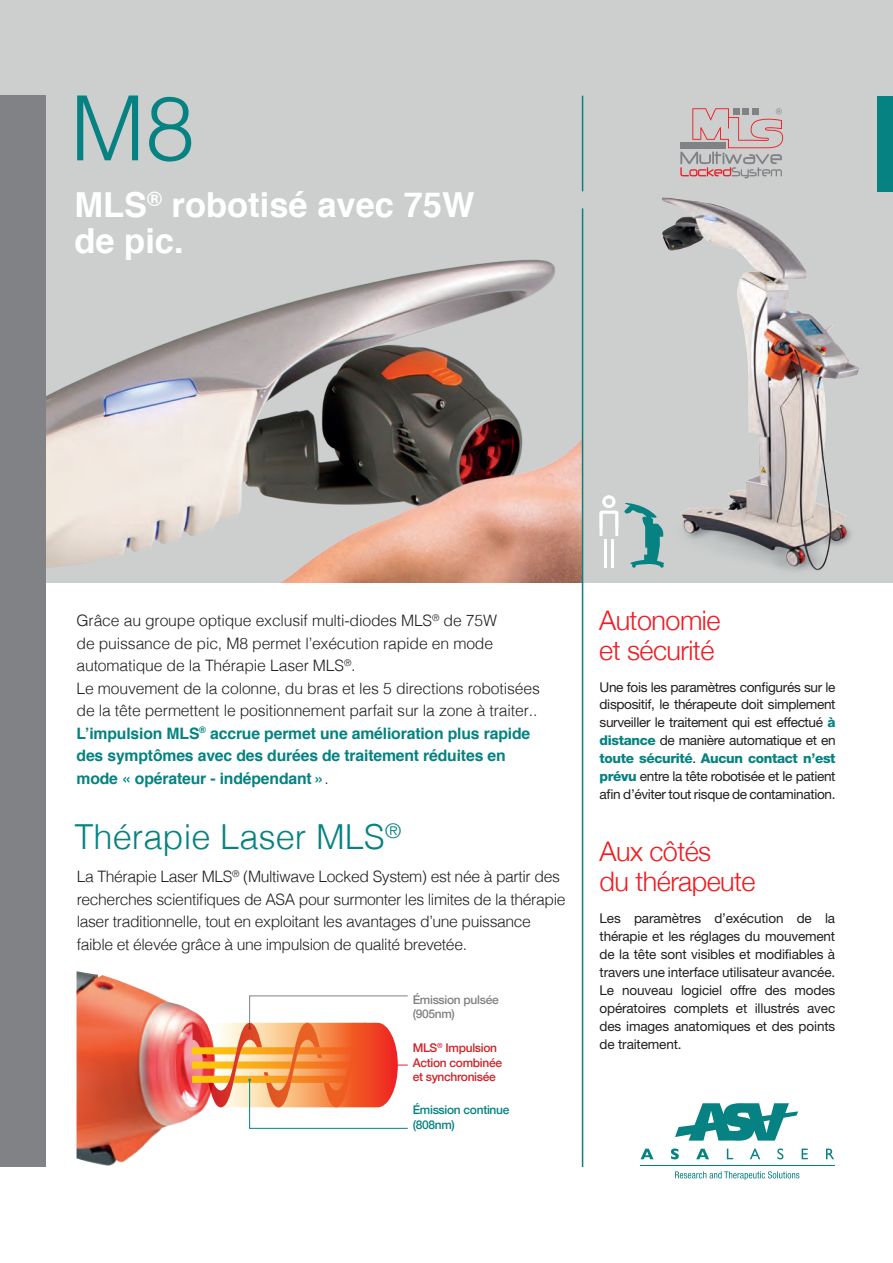
<style>
.page{position:relative;width:893px;height:1263px;background:#fff}
.page>*{position:absolute;margin:0;border:0;box-sizing:border-box;transform-origin:0 0}
.t1{font:300 90px "Helvetica";color:#058281}
.t2{font:700 34.5px/36px "Helvetica";color:#fff}
.t3{font:300 34.5px "Helvetica";color:#058281}
.t4{font:300 27px/30px "Helvetica Neue";letter-spacing:-.02em;color:#ee1d23}
.t5{font:300 15.75px/22.5px "Helvetica";letter-spacing:-.01em;color:#231f20}
.t6{font:13.5px/18px "Helvetica Neue";letter-spacing:-.015em;color:#231f20;text-align:justify}
.t7{font:500 12px/14.4px "Helvetica Neue";letter-spacing:-.025em;color:#d1232a}
.t8{font:500 12px/14.4px "Helvetica Neue";letter-spacing:-.025em;color:#058281}
.t9{font:500 12px/14.4px "Helvetica Neue";letter-spacing:-.025em;color:#808285}
.s1{font-weight:700;color:#058281}
.s2{font-weight:800;color:#058281}
</style>
<div class="page">
<div style="left:0;top:0;width:893px;height:583px;background:#cdcfcf"></div>
<img style="left:662px;top:197px;width:197px;height:374px">
<img style="left:45px;top:155px;width:538px;height:428px">
<div style="left:0;top:96px;width:45px;height:1071px;background:#808285"></div>
<svg style="left:624px;top:503px;width:40px;height:65px"></svg>
<hr style="left:604px;top:539px;width:3px;height:28px;background:#fff">
<hr style="left:611px;top:539px;width:3px;height:28px;background:#fff">
<svg style="left:600px;top:495px;width:18px;height:41px"></svg>
<img style="left:77px;top:971px;width:115px;height:195px">
<div style="left:878px;top:96px;width:15px;height:96px;background:#058281"></div>
<svg style="left:680px;top:108px;width:103px;height:70px"></svg>
<svg style="left:675px;top:1171px;width:124px;height:9px"></svg>
<svg style="left:641px;top:1148px;width:193px;height:11px"></svg>
<svg style="left:675px;top:1103px;width:123px;height:38px"></svg>
<hr style="left:640px;top:1165px;width:194px;height:1px;background:#058281">
<hr style="left:582px;top:208px;width:1px;height:959px;background:#058281">
<hr style="left:582px;top:96px;width:1px;height:95px;background:#058281">
<svg style="left:192px;top:995px;width:216px;height:134px"></svg>
<h1 class="t1" style="left:70px;top:52px;width:127px">M8</h1>
<h2 class="t2" style="left:74px;top:188px;width:402px">MLS<sup>®</sup> robotisé avec 75W de pic.</h2>
<p class="t5" style="left:77px;top:608px;width:465px">Grâce au groupe optique exclusif multi-diodes MLS<sup>®</sup> de 75W<br>de puissance de pic, M8 permet l’exécution rapide en mode automatique de la Thérapie Laser MLS<sup>®</sup>.<br>Le mouvement de la colonne, du bras et les 5 directions robotisées de la tête permettent le positionnement parfait sur la zone à traiter..<br><span class="s1">L’impulsion MLS</span><sup>®</sup> <span class="s1">accrue permet une amélioration plus rapide des symptômes avec des durées de traitement réduites en mode « opérateur - indépendant »</span>.</p>
<h2 class="t3" style="left:74px;top:808px;width:328px">Thérapie Laser MLS<sup>®</sup></h2>
<p class="t5" style="left:77px;top:864px;width:490px">La Thérapie Laser MLS<sup>®</sup> (Multiwave Locked System) est née à partir des recherches scientifiques de ASA pour surmonter les limites de la thérapie laser traditionnelle, tout en exploitant les avantages d’une puissance faible et élevée grâce à une impulsion de qualité brevetée.</p>
<p class="t9" style="left:413px;top:991px;width:88px">Émission pulsée (905nm)</p>
<p class="t7" style="left:413px;top:1040px;width:91px">MLS<sup>®</sup> Impulsion<br>Action combinée et synchronisée</p>
<p class="t8" style="left:413px;top:1102px;width:98px">Émission continue (808nm)</p>
<h3 class="t4" style="left:599px;top:603px;width:123px">Autonomie et sécurité</h3>
<p class="t6" style="left:600px;top:677px;width:238px">Une fois les paramètres configurés sur le dispositif, le thérapeute doit simplement surveiller le traitement qui est effectué <span class="s2">à distance</span> de manière automatique et en <span class="s2">toute sécurité</span>. <span class="s2">Aucun contact n’est prévu</span> entre la tête robotisée et le patient afin d’éviter tout risque de contamination.</p>
<h3 class="t4" style="left:600px;top:835px;width:158px">Aux côtés<br>du thérapeute</h3>
<p class="t6" style="left:600px;top:909px;width:237px">Les paramètres d’exécution de la thérapie et les réglages du mouvement de la tête sont visibles et modifiables à travers une interface utilisateur avancée.<br>Le nouveau logiciel offre des modes opératoires complets et illustrés avec des images anatomiques et des points de traitement.</p>
</div>
